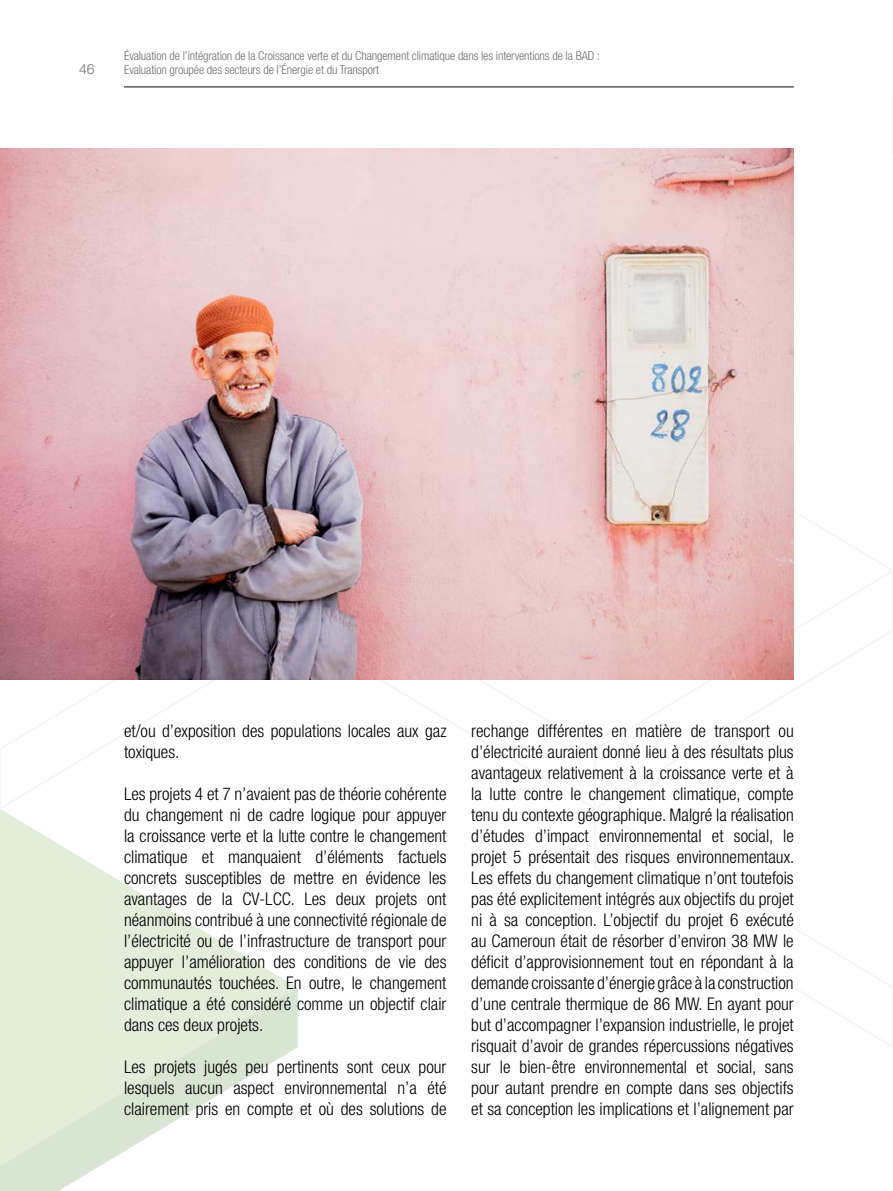
<style>
.page{position:relative;width:893px;height:1191px;background:#fff}
.page>*{position:absolute;margin:0;border:0;box-sizing:border-box;transform-origin:0 0}
.t1{font:300 condensed 17.5px/21px "Helvetica Neue LT Std";color:#000;text-align:justify}
.t2{font:300 14px "Helvetica Neue LT Std";color:#706f6f}
.t3{font:300 condensed 12.25px/14px "Helvetica Neue LT Std";letter-spacing:-.01em;color:#706f6f}
</style>
<div class="page">
<svg style="left:0;top:811px;width:296px;height:176px;fill:#e2eeda"></svg>
<svg style="left:0;top:987px;width:298px;height:204px"></svg>
<svg style="left:0;top:1158px;width:1px;height:33px"></svg>
<svg style="left:295px;top:679px;width:302px;height:133px"></svg>
<svg style="left:2px;top:679px;width:298px;height:132px"></svg>
<hr style="left:124px;top:86px;width:670px;height:2px;background:#706f6f">
<img style="left:0;top:149px;width:794px;height:530px">
<p class="t2" style="left:79px;top:61px;width:17px">46</p>
<p class="t3" style="left:124px;top:49px;width:477px">Évaluation de l’intégration de la Croissance verte et du Changement climatique dans les interventions de la BAD :<br>Evaluation groupée des secteurs de l’Énergie et du Transport</p>
<p class="t1" style="left:124px;top:720px;width:324px">et/ou d’exposition des populations locales aux gaz toxiques.</p>
<p class="t1" style="left:124px;top:783px;width:324px">Les projets 4 et 7 n’avaient pas de théorie cohérente du changement ni de cadre logique pour appuyer la croissance verte et la lutte contre le changement climatique et manquaient d’éléments factuels concrets susceptibles de mettre en évidence les avantages de la CV-LCC. Les deux projets ont néanmoins contribué à une connectivité régionale de l’électricité ou de l’infrastructure de transport pour appuyer l’amélioration des conditions de vie des communautés touchées. En outre, le changement climatique a été considéré comme un objectif clair dans ces deux projets.</p>
<p class="t1" style="left:124px;top:1056px;width:324px">Les projets jugés peu pertinents sont ceux pour lesquels aucun aspect environnemental n’a été clairement pris en compte et où des solutions de</p>
<p class="t1" style="left:471px;top:720px;width:325px">rechange différentes en matière de transport ou d’électricité auraient donné lieu à des résultats plus avantageux relativement à la croissance verte et à la lutte contre le changement climatique, compte tenu du contexte géographique. Malgré la réalisation d’études d’impact environnemental et social, le projet 5 présentait des risques environnementaux.<br>Les effets du changement climatique n’ont toutefois pas été explicitement intégrés aux objectifs du projet ni à sa conception. L’objectif du projet 6 exécuté au Cameroun était de résorber d’environ 38 MW le déficit d’approvisionnement tout en répondant à la demande croissante d’énergie grâce à la construction d’une centrale thermique de 86 MW. En ayant pour but d’accompagner l’expansion industrielle, le projet risquait d’avoir de grandes répercussions négatives sur le bien-être environnemental et social, sans pour autant prendre en compte dans ses objectifs et sa conception les implications et l’alignement par</p>
</div>
